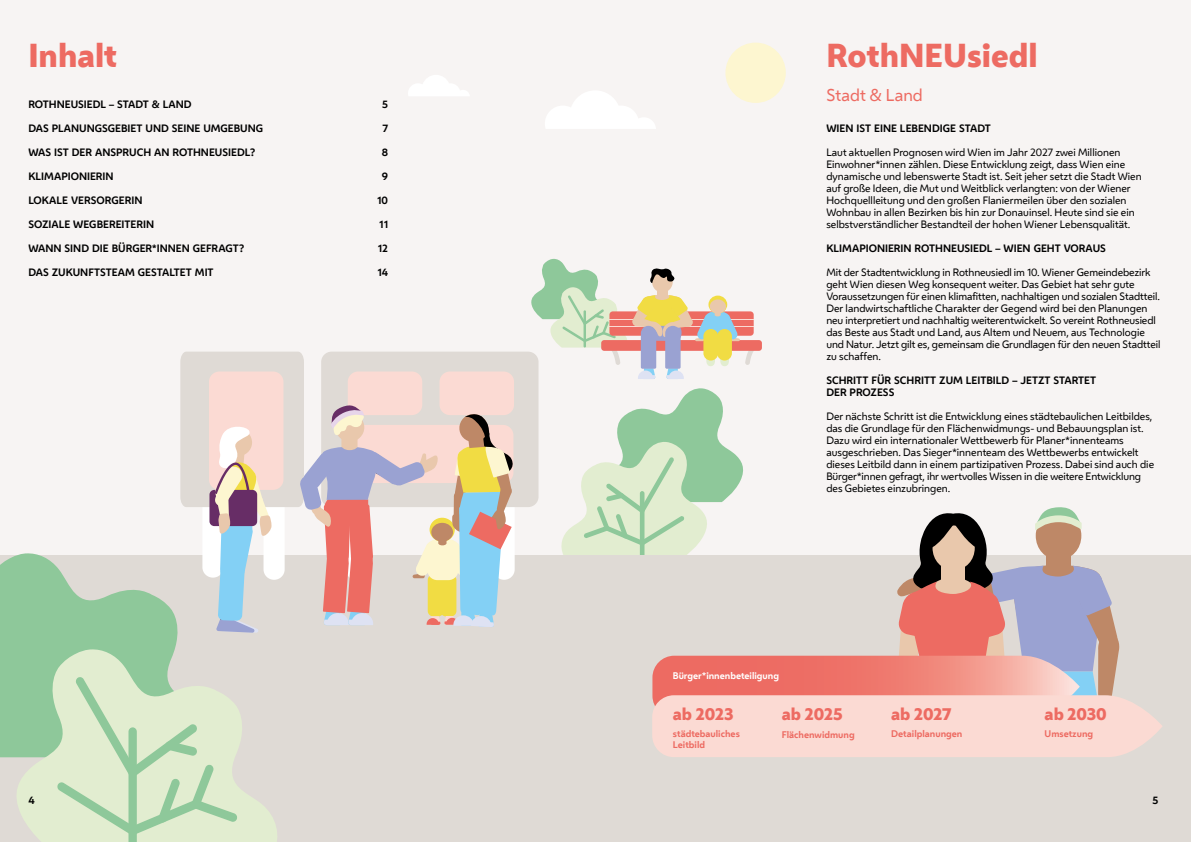
<style>
.page{position:relative;width:1191px;height:842px;background:#f7f4f3}
.page>*{position:absolute;margin:0;border:0;box-sizing:border-box;transform-origin:0 0}
.Überschrift{font:800 31px "Wiener Melange";color:#ed6b62}
.Titel{font:800 16px "Wiener Melange";color:#ed6b62}
.Untertitel{font:16px "Wiener Melange";color:#ed6b62}
.Fließtext{font:10px/12px "Wiener Melange";color:#000}
.Absatzüberschrift{font:700 10px/12px "Wiener Melange";color:#000}
.Auszeichnung_Fließte{font:700 10px "Wiener Melange";color:#000}
.t1{font:700 9px "Wiener Melange";color:#ed6b62}
.t2{font:700 9px "Wiener Melange";color:#fff}
</style>
<div class="page">
<div style="left:0;top:556px;width:1191px;height:286px;background:#dfdad5"></div>
<svg style="left:559px;top:388px;width:603px;height:369px"></svg>
<svg style="left:0;top:553px;width:180px;height:204px;fill:#8ec89a"></svg>
<svg style="left:11px;top:649px;width:266px;height:193px"></svg>
<svg style="left:57px;top:676px;width:181px;height:166px"></svg>
<div style="left:321px;top:352px;width:217px;height:155px;background:#dfdad5;border-radius:10px"></div>
<svg style="left:180px;top:352px;width:336px;height:281px"></svg>
<div style="left:601px;top:340px;width:161px;height:11px;background:#ed6b62;border-radius:3px"></div>
<svg style="left:531px;top:259px;width:226px;height:120px"></svg>
<div style="left:725px;top:43px;width:61px;height:60px;background:#fdf6d0;border-radius:50%"></div>
<svg style="left:545px;top:91px;width:111px;height:38px"></svg>
<svg style="left:408px;top:75px;width:61px;height:21px"></svg>
<p class="Überschrift" style="left:28px;top:35px;width:90px">Inhalt</p>
<p class="Absatzüberschrift" style="left:28px;top:98px;width:165px">ROTHNEUSIEDL – STADT &amp; LAND</p>
<p class="Absatzüberschrift" style="left:28px;top:122px;width:236px">DAS PLANUNGSGEBIET UND SEINE UMGEBUNG</p>
<p class="Absatzüberschrift" style="left:28px;top:146px;width:229px">WAS IST DER ANSPRUCH AN ROTHNEUSIEDL?</p>
<p class="Absatzüberschrift" style="left:28px;top:170px;width:87px">KLIMAPIONIERIN</p>
<p class="Absatzüberschrift" style="left:28px;top:194px;width:116px">LOKALE VERSORGERIN</p>
<p class="Absatzüberschrift" style="left:28px;top:218px;width:127px">SOZIALE WEGBEREITERIN</p>
<p class="Absatzüberschrift" style="left:28px;top:242px;width:218px">WANN SIND DIE BÜRGER*INNEN GEFRAGT?</p>
<p class="Absatzüberschrift" style="left:28px;top:266px;width:187px">DAS ZUKUNFTSTEAM GESTALTET MIT</p>
<p class="Absatzüberschrift" style="left:382px;top:98px;width:7px">5</p>
<p class="Absatzüberschrift" style="left:382px;top:122px;width:7px">7</p>
<p class="Absatzüberschrift" style="left:382px;top:146px;width:8px">8</p>
<p class="Absatzüberschrift" style="left:382px;top:170px;width:8px">9</p>
<p class="Absatzüberschrift" style="left:377px;top:194px;width:12px">10</p>
<p class="Absatzüberschrift" style="left:379px;top:218px;width:10px">11</p>
<p class="Absatzüberschrift" style="left:378px;top:242px;width:12px">12</p>
<p class="Absatzüberschrift" style="left:377px;top:266px;width:12px">14</p>
<p class="Überschrift" style="left:826px;top:35px;width:213px">RothNEUsiedl</p>
<p class="Untertitel" style="left:826px;top:85px;width:98px">Stadt &amp; Land</p>
<p class="Absatzüberschrift" style="left:826px;top:122px;width:166px">WIEN IST EINE LEBENDIGE STADT</p>
<p class="Fließtext" style="left:826px;top:146px;width:317px">Laut aktuellen Prognosen wird Wien im Jahr 2027 zwei Millionen Einwohner*innen zählen. Diese Entwicklung zeigt, dass Wien eine dynamische und lebenswerte Stadt ist. Seit jeher setzt die Stadt Wien auf große Ideen, die Mut und Weitblick verlangten: von der Wiener Hochquellleitung und den großen Flaniermeilen über den sozialen Wohnbau in allen Bezirken bis hin zur Donauinsel. Heute sind sie ein selbstverständlicher Bestandteil der hohen Wiener Lebensqualität.</p>
<p class="Absatzüberschrift" style="left:826px;top:242px;width:281px">KLIMAPIONIERIN ROTHNEUSIEDL – WIEN GEHT VORAUS</p>
<p class="Fließtext" style="left:826px;top:266px;width:335px">Mit der Stadtentwicklung in Rothneusiedl im 10. Wiener Gemeindebezirk geht Wien diesen Weg konsequent weiter. Das Gebiet hat sehr gute Voraussetzungen für einen klimafitten, nachhaltigen und sozialen Stadtteil.<br>Der landwirtschaftliche Charakter der Gegend wird bei den Planungen neu interpretiert und nachhaltig weiterentwickelt. So vereint Rothneusiedl das Beste aus Stadt und Land, aus Altem und Neuem, aus Technologie und Natur. Jetzt gilt es, gemeinsam die Grundlagen für den neuen Stadtteil zu schaffen.</p>
<p class="Absatzüberschrift" style="left:826px;top:374px;width:271px">SCHRITT FÜR SCHRITT ZUM LEITBILD – JETZT STARTET<br>DER PROZESS</p>
<p class="Fließtext" style="left:826px;top:410px;width:329px">Der nächste Schritt ist die Entwicklung eines städtebaulichen Leitbildes, das die Grundlage für den Flächenwidmungs- und Bebauungsplan ist.<br>Dazu wird ein internationaler Wettbewerb für Planer*innenteams ausgeschrieben. Das Sieger*innenteam des Wettbewerbs entwickelt dieses Leitbild dann in einem partizipativen Prozess. Dabei sind auch die Bürger*innen gefragt, ihr wertvolles Wissen in die weitere Entwicklung des Gebietes einzubringen.</p>
<p class="t2" style="left:673px;top:670px;width:108px">Bürger*innenbeteiligung</p>
<p class="Titel" style="left:673px;top:703px;width:62px">ab 2023</p>
<p class="Titel" style="left:781px;top:703px;width:63px">ab 2025</p>
<p class="Titel" style="left:891px;top:703px;width:62px">ab 2027</p>
<p class="Titel" style="left:1044px;top:703px;width:63px">ab 2030</p>
<p class="t1" style="left:673px;top:728px;width:69px">städtebauliches</p>
<p class="t1" style="left:673px;top:739px;width:34px">Leitbild</p>
<p class="t1" style="left:781px;top:728px;width:74px">Flächenwidmung</p>
<p class="t1" style="left:891px;top:728px;width:73px">Detailplanungen</p>
<p class="t1" style="left:1044px;top:728px;width:50px">Umsetzung</p>
<p class="Auszeichnung_Fließte" style="left:28px;top:794px;width:8px">4</p>
<p class="Auszeichnung_Fließte" style="left:1152px;top:794px;width:7px">5</p>
</div>
